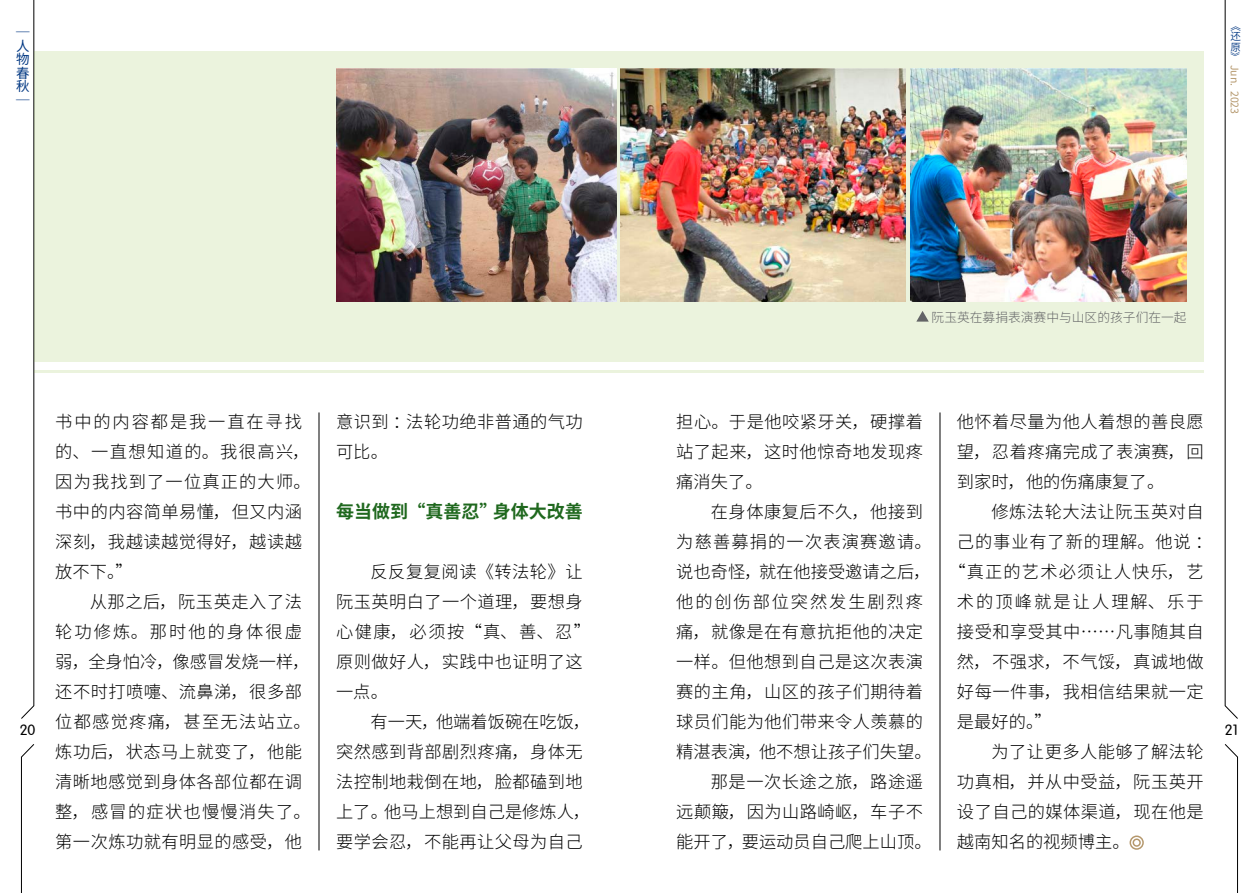
<style>
.page{position:relative;width:1259px;height:893px;background:#fff}
.page>*{position:absolute;margin:0;border:0;box-sizing:border-box;transform-origin:0 0}
.t1{font:700 18px "Source Han Sans CN";color:#1f681e}
.t2{font:300 17.25px/30px "Source Han Sans CN";letter-spacing:.025em;color:#000}
.t3{font:300 17.25px/30px "Source Han Sans CN";letter-spacing:.065em;color:#000}
.t4{font:300 17.25px "Source Han Sans CN";color:#000}
.t5{font:300 17.25px "Source Han Sans CN";letter-spacing:.05em;color:#000}
.t6{font:300 17.25px "Source Han Sans CN";letter-spacing:.11em;color:#000}
.t7{font:300 17.25px "Source Han Sans CN";letter-spacing:.12em;color:#000}
.t8{font:14.7px "FZY3 JW GB1 0";color:#000}
.t9{font:13.5px/13.5px "Source Han Sans CN";color:#003782;text-align:justify}
.t10{font:300 12.75px "Source Han Sans CN";color:#636466}
.t11{font:10.5px "Source Han Sans CN";color:#b5986d}
.t12{font:10.5px/10.4px "Source Han Sans CN";color:#003782;text-align:justify}
.t13{font:9.45px "Source Han Sans CN";color:#003782}
</style>
<div class="page">
<svg style="left:21px;top:0;width:13px;height:719px"></svg>
<svg style="left:21px;top:744px;width:13px;height:149px"></svg>
<svg style="left:1224px;top:0;width:14px;height:719px"></svg>
<svg style="left:1224px;top:744px;width:14px;height:149px"></svg>
<div style="left:34px;top:51px;width:1169px;height:310px;background:#ebf3dd"></div>
<hr style="left:34px;top:370px;width:1169px;height:2px;background:#79b41c">
<hr style="left:939px;top:412px;width:1px;height:438px;background:#000">
<hr style="left:319px;top:412px;width:1px;height:438px;background:#000">
<div style="left:1129px;top:835px;width:14px;height:15px;border:1px solid #b5986d;border-radius:50%"></div>
<div style="left:1132px;top:838px;width:8px;height:9px;border:1px solid #b5986d;border-radius:50%"></div>
<svg style="left:916px;top:311px;width:12px;height:11px"></svg>
<img style="left:336px;top:68px;width:281px;height:234px">
<img style="left:910px;top:68px;width:276px;height:234px">
<img style="left:621px;top:68px;width:285px;height:234px">
<p class="t9" style="left:16px;top:26px;width:15px">｜人物春秋｜</p>
<p class="t12" style="left:1230px;top:21px;width:12px">《还原</p>
<p class="t13" style="left:1230px;top:51px;width:11px">》</p>
<p class="t11" style="left:1240px;top:65px;width:51px;rotate:90deg">Jun. 2023</p>
<p class="t10" style="left:931px;top:310px;width:256px">阮玉英在募捐表演赛中与山区的孩子们在一起</p>
<p class="t2" style="left:336px;top:407px;width:248px">意识到：法轮功绝非普通的气功可比。</p>
<p class="t2" style="left:957px;top:407px;width:248px;text-align:justify">他怀着尽量为他人着想的善良愿望，忍着疼痛完成了表演赛，回到家时，他的伤痛康复了。</p>
<p class="t2" style="left:991px;top:497px;width:214px">修炼法轮大法让阮玉英对自</p>
<p class="t5" style="left:957px;top:532px;width:257px">己的事业有了新的理解。他说：</p>
<p class="t3" style="left:948px;top:557px;width:256px">“真正的艺术必须让人快乐，艺</p>
<p class="t7" style="left:957px;top:592px;width:248px">术的顶峰就是让人理解、乐于</p>
<p class="t2" style="left:957px;top:617px;width:248px">接受和享受其中……凡事随其自</p>
<p class="t2" style="left:957px;top:647px;width:248px">然，不强求，不气馁，真诚地做</p>
<p class="t2" style="left:957px;top:677px;width:248px">好每一件事，我相信结果就一定</p>
<p class="t2" style="left:957px;top:707px;width:96px">是最好的。”</p>
<p class="t2" style="left:991px;top:737px;width:214px">为了让更多人能够了解法轮</p>
<p class="t2" style="left:957px;top:767px;width:248px">功真相，并从中受益，阮玉英开</p>
<p class="t2" style="left:957px;top:797px;width:248px">设了自己的媒体渠道，现在他是</p>
<p class="t4" style="left:957px;top:831px;width:174px">越南知名的视频博主。</p>
<p class="t3" style="left:55px;top:407px;width:257px">书中的内容都是我一直在寻找的、一直想知道的。我很高兴，因为我找到了一位真正的大师。书中的内容简单易懂，但又内涵深刻，我越读越觉得好，越读越放不下。”</p>
<p class="t2" style="left:55px;top:587px;width:257px;text-indent:34px">从那之后，阮玉英走入了法轮功修炼。那时他的身体很虚弱，全身怕冷，像感冒发烧一样，还不时打喷嚏、流鼻涕，很多部位都感觉疼痛，甚至无法站立。炼功后，状态马上就变了，他能清晰地感觉到身体各部位都在调整，感冒的症状也慢慢消失了。第一次炼功就有明显的感受，他</p>
<p class="t2" style="left:676px;top:407px;width:248px;text-align:justify">担心。于是他咬紧牙关，硬撑着站了起来，这时他惊奇地发现疼痛消失了。</p>
<p class="t2" style="left:711px;top:497px;width:214px">在身体康复后不久，他接到</p>
<p class="t3" style="left:676px;top:527px;width:257px">为慈善募捐的一次表演赛邀请。</p>
<p class="t4" style="left:676px;top:562px;width:256px">说也奇怪，就在他接受邀请之后，</p>
<p class="t6" style="left:676px;top:592px;width:248px">他的创伤部位突然发生剧烈疼</p>
<p class="t2" style="left:676px;top:617px;width:248px">痛，就像是在有意抗拒他的决定</p>
<p class="t2" style="left:676px;top:647px;width:248px">一样。但他想到自己是这次表演</p>
<p class="t2" style="left:676px;top:677px;width:248px">赛的主角，山区的孩子们期待着</p>
<p class="t2" style="left:676px;top:707px;width:248px">球员们能为他们带来令人羡慕的</p>
<p class="t4" style="left:676px;top:742px;width:257px">精湛表演，他不想让孩子们失望。</p>
<p class="t2" style="left:711px;top:767px;width:214px">那是一次长途之旅，路途遥</p>
<p class="t2" style="left:676px;top:797px;width:248px">远颠簸，因为山路崎岖，车子不</p>
<p class="t4" style="left:676px;top:832px;width:257px">能开了，要运动员自己爬上山顶。</p>
<p class="t1" style="left:336px;top:502px;width:248px">每当做到“真善忍”身体大改善</p>
<p class="t2" style="left:336px;top:557px;width:257px;text-indent:34px">反反复复阅读《转法轮》让阮玉英明白了一个道理，要想身心健康，必须按“真、善、忍”原则做好人，实践中也证明了这一点。</p>
<p class="t2" style="left:336px;top:707px;width:256px;text-indent:34px">有一天，他端着饭碗在吃饭，突然感到背部剧烈疼痛，身体无法控制地栽倒在地，脸都磕到地上了。他马上想到自己是修炼人，要学会忍，不能再让父母为自己</p>
<p class="t8" style="left:20px;top:722px;width:17px">20</p>
<p class="t8" style="left:1224px;top:722px;width:15px">21</p>
</div>
